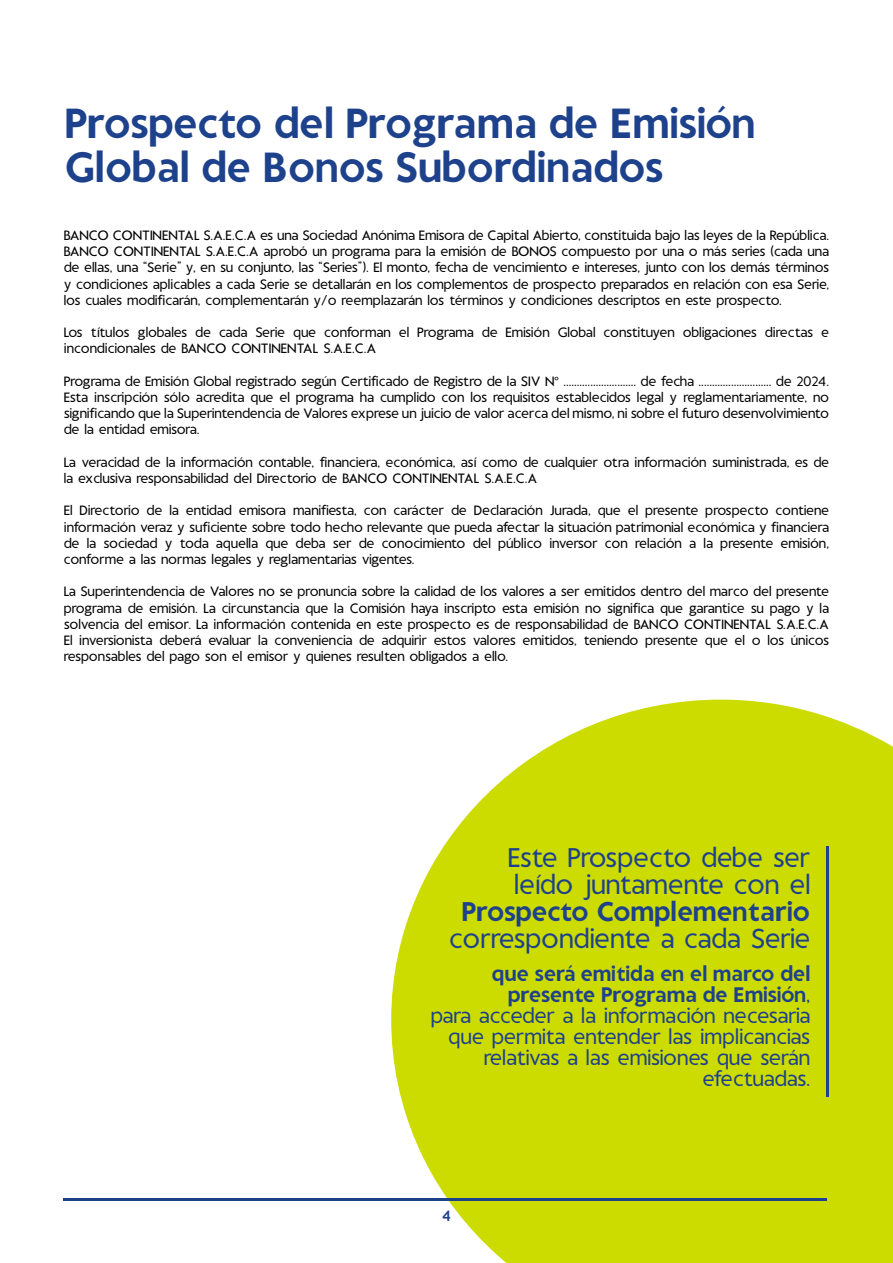
<style>
.page{position:relative;width:893px;height:1263px;background:#fff}
.page>*{position:absolute;margin:0;border:0;box-sizing:border-box;transform-origin:0 0}
.t1{font:700 42px/43.5px "Conti Sans";letter-spacing:-.025em;color:#1e418c}
.t2{font:27px/27px "Conti Sans";letter-spacing:-.02em;color:#1e418c}
.t3{font:700 27px "Conti Sans";letter-spacing:-.02em;color:#1e418c}
.t4{font:21px/21px "Conti Sans";letter-spacing:-.015em;color:#1e418c;text-align:right}
.t5{font:700 15px "Conti Sans";color:#1e418c}
.t6{font:13.5px/16.2px "Conti Sans";letter-spacing:-.015em;color:#000;text-align:justify}
.s1{font-family:"Myriad Pro"}
.s2{font-weight:700}
</style>
<div class="page">
<hr style="left:64px;top:1198px;width:765px;height:3px;background:#1e418c">
<svg style="left:391px;top:700px;width:502px;height:563px;background:#d2e01e"></svg>
<hr style="left:826px;top:846px;width:3px;height:251px;background:#1e418c">
<hr style="left:423px;top:1198px;width:403px;height:3px;background:#1e418c">
<h1 class="t1" style="left:64px;top:102px;width:693px">Prospecto del Programa de Emisión<br>Global de Bonos Subordinados</h1>
<p class="t6" style="left:64px;top:227px;width:767px">BANCO CONTINENTAL S.A.E.C.A es una Sociedad Anónima Emisora de Capital Abierto, constituida bajo las leyes de la República.<br>BANCO CONTINENTAL S.A.E.C.A aprobó un programa para la emisión de BONOS compuesto por una o más series (cada una de ellas, una “Serie” y, en su conjunto, las “Series”). El monto, fecha de vencimiento e intereses, junto con los demás términos y condiciones aplicables a cada Serie se detallarán en los complementos de prospecto preparados en relación con esa Serie, los cuales modificarán, complementarán y/o reemplazarán los términos y condiciones descriptos en este prospecto.</p>
<p class="t6" style="left:64px;top:325px;width:767px">Los títulos globales de cada Serie que conforman el Programa de Emisión Global constituyen obligaciones directas e incondicionales de BANCO CONTINENTAL S.A.E.C.A</p>
<p class="t6" style="left:64px;top:373px;width:767px">Programa de Emisión Global registrado según Certificado de Registro de la SIV N<span class="s1">°</span> ........................... de fecha ........................... de 2024.<br>Esta inscripción sólo acredita que el programa ha cumplido con los requisitos establecidos legal y reglamentariamente, no significando que la Superintendencia de Valores exprese un juicio de valor acerca del mismo, ni sobre el futuro desenvolvimiento de la entidad emisora.</p>
<p class="t6" style="left:64px;top:454px;width:767px">La veracidad de la información contable, financiera, económica, así como de cualquier otra información suministrada, es de la exclusiva responsabilidad del Directorio de BANCO CONTINENTAL S.A.E.C.A</p>
<p class="t6" style="left:64px;top:503px;width:767px">El Directorio de la entidad emisora manifiesta, con carácter de Declaración Jurada, que el presente prospecto contiene información veraz y suficiente sobre todo hecho relevante que pueda afectar la situación patrimonial económica y financiera de la sociedad y toda aquella que deba ser de conocimiento del público inversor con relación a la presente emisión, conforme a las normas legales y reglamentarias vigentes.</p>
<p class="t6" style="left:64px;top:584px;width:767px">La Superintendencia de Valores no se pronuncia sobre la calidad de los valores a ser emitidos dentro del marco del presente programa de emisión. La circunstancia que la Comisión haya inscripto esta emisión no significa que garantice su pago y la solvencia del emisor. La información contenida en este prospecto es de responsabilidad de BANCO CONTINENTAL S.A.E.C.A El inversionista deberá evaluar la conveniencia de adquirir estos valores emitidos, teniendo presente que el o los únicos responsables del pago son el emisor y quienes resulten obligados a ello.</p>
<h2 class="t2" style="left:508px;top:845px;width:304px">Este Prospecto debe ser leído juntamente con el</h2>
<h2 class="t3" style="left:461px;top:896px;width:351px">Prospecto Complementario</h2>
<h2 class="t2" style="left:449px;top:926px;width:363px">correspondiente a cada Serie</h2>
<h3 class="t4" style="left:431px;top:964px;width:381px"><span class="s2">que será emitida en el marco del presente Programa de Emisión</span>,<br>para acceder a la información necesaria que permita entender las implicancias relativas a las emisiones que serán efectuadas.</h3>
<p class="t5" style="left:442px;top:1208px;width:11px">4</p>
</div>
